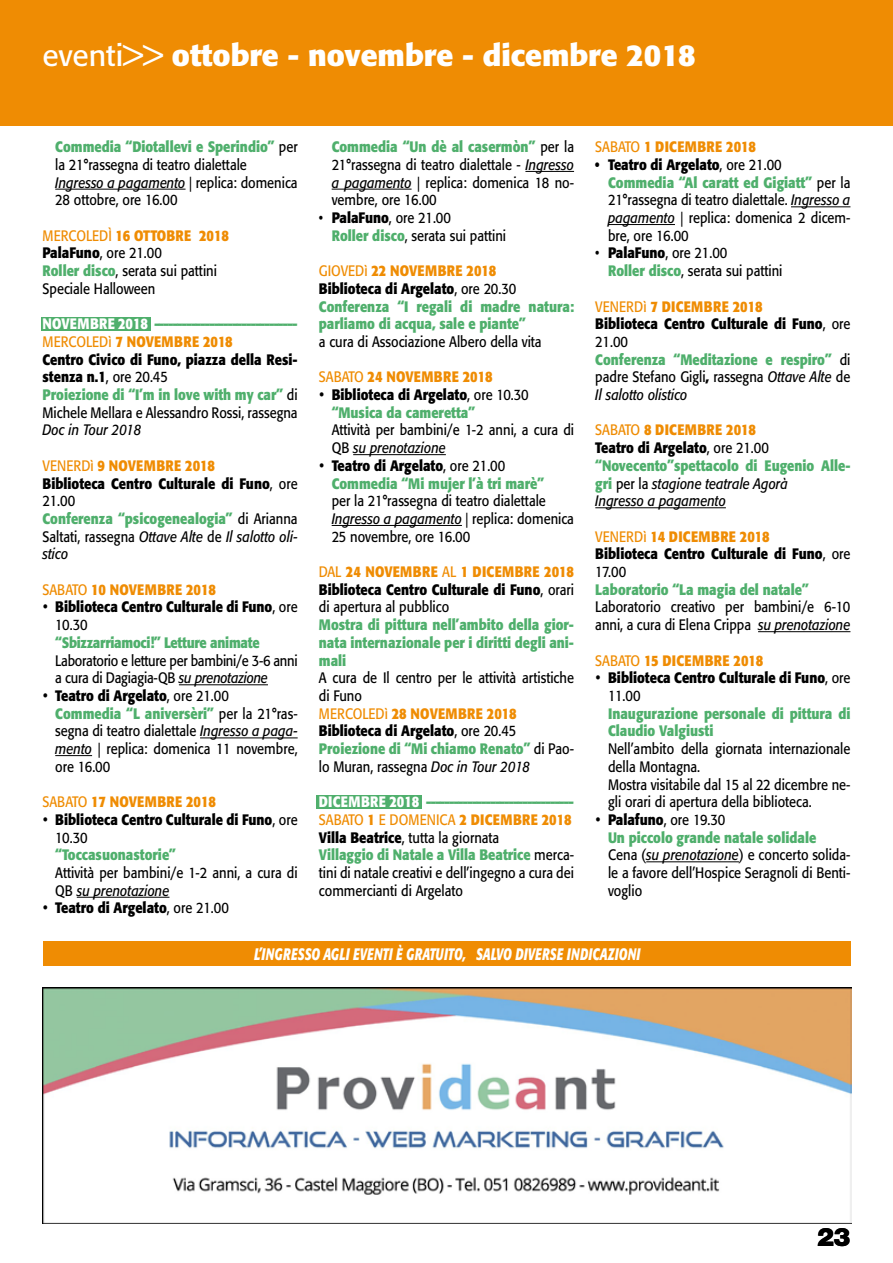
<style>
.page{position:relative;width:893px;height:1263px;background:#fff}
.page>*{position:absolute;margin:0;border:0;box-sizing:border-box;transform-origin:0 0}
.t1{font:700 30px "Formata";color:#fff}
.t2{font:900 25.5px "Helvetica Neue";color:#000}
.t3{font:italic 700 16.5px "Formata";letter-spacing:.02em;color:#fff;scale:.7 1}
.t4{font:15px/17.7px "Formata";color:#000;scale:.86 1}
.t5{font:700 15px/17.7px "Formata";color:#000;scale:.86 1}
.t6{font:700 15px/17.7px "Formata";color:#4faf6c;scale:.86 1}
.t7{font:700 15px/17.7px "Formata";color:#4faf6c}
.t8{font:italic 15px/17.7px "Formata";color:#000;scale:.86 1}
.t9{font:15px/17.7px "Formata";letter-spacing:-.02em;color:#000;scale:.86 1}
.t10{font:700 15px "Formata";color:#ef8c03;scale:.86 1}
.t11{font:700 15px "Formata";letter-spacing:.02em;color:#ef8c03;scale:.86 1}
.t12{font:700 15px "Formata";letter-spacing:-.02em;color:#4faf6c;scale:.86 1}
.s1{font-weight:400}
.s2{font-weight:700;color:#4faf6c}
.s3{font-style:italic}
.s4{color:#ef8c03}
.s5{font-weight:700;color:#ef8c03}
.s6{font-weight:700}
.s7{color:#fff}
.s8{font-weight:400;color:#ef8c03}
.s9{color:#000}
.s10{font-weight:400;color:#000}
.s11{color:#4faf6c}
.s12{font-weight:700;color:#fff}
.s13{font-style:normal;color:#ef8c03}
.s14{font-weight:700;font-style:normal;color:#ef8c03}
.s15{font-weight:700;font-style:normal}
.s16{font-style:normal}
.s17{font-weight:700;font-style:normal;color:#4faf6c}
</style>
<div class="page">
<div style="left:316px;top:796px;width:106px;height:13px;background:#4faf6c"></div>
<div style="left:41px;top:318px;width:110px;height:13px;background:#4faf6c"></div>
<div style="left:0;top:0;width:893px;height:125px;background:#ef8c03"></div>
<div style="left:43px;top:941px;width:808px;height:24px;background:#ef8c03"></div>
<hr style="left:55px;top:189px;width:131px;height:1px;background:#000">
<hr style="left:179px;top:684px;width:89px;height:1px;background:#000">
<hr style="left:200px;top:737px;width:98px;height:1px;background:#000">
<hr style="left:55px;top:755px;width:37px;height:1px;background:#000">
<hr style="left:77px;top:897px;width:92px;height:1px;background:#000">
<hr style="left:525px;top:171px;width:49px;height:1px;background:#000">
<hr style="left:332px;top:189px;width:80px;height:1px;background:#000">
<hr style="left:353px;top:454px;width:93px;height:1px;background:#000">
<hr style="left:332px;top:525px;width:130px;height:1px;background:#000">
<hr style="left:791px;top:206px;width:59px;height:1px;background:#000">
<hr style="left:608px;top:224px;width:67px;height:1px;background:#000">
<hr style="left:595px;top:507px;width:131px;height:1px;background:#000">
<hr style="left:758px;top:631px;width:92px;height:1px;background:#000">
<hr style="left:646px;top:861px;width:93px;height:1px;background:#000">
<img style="left:43px;top:988px;width:809px;height:235px">
<h1 class="t1" style="left:43px;top:37px;width:655px"><span class="s1">eventi&gt;&gt;</span> ottobre - novembre - dicembre 2018</h1>
<p class="t4" style="left:55px;top:138px;width:283px"><span class="s2">Commedia “Diotallevi e Sperindio”</span> per la 21°rassegna di teatro dialettale <span class="s3">Ingresso a pagamento</span> | replica: domenica 28 ottobre, ore 16.00</p>
<p class="t4" style="left:43px;top:227px;width:218px"><span class="s4">MERCOLEDÌ</span> <span class="s5">16 OTTOBRE 2018<br></span><span class="s6">PalaFuno</span>, ore 21.00<br><span class="s2">Roller disco</span>, serata sui pattini<br>Speciale Halloween</p>
<p class="t7" style="left:43px;top:315px;width:257px"><span class="s7">NOVEMBRE 2018</span> ------------------------------- <span class="s8">MERCOLEDì</span> <span class="s4">7 NOVEMBRE 2018<br></span><span class="s9">Centro Civico di Funo, piazza della Resi&shy;stenza n.1</span><span class="s10">, ore 20.45<br></span>Proiezione di “I’m in love with my car” <span class="s10">di Michele Mellara e Alessandro Rossi, rassegna</span></p>
<p class="t8" style="left:43px;top:421px;width:117px">Doc in Tour 2018</p>
<p class="t4" style="left:43px;top:457px;width:298px"><span class="s4">VENERDì</span> <span class="s5">9 NOVEMBRE 2018<br></span><span class="s6">Biblioteca Centro Culturale di Funo</span>, ore<br>21.00<br><span class="s2">Conferenza “psicogenealogia”</span> di Arianna<br>Saltati, rassegna <span class="s3">Ottave Alte</span> de <span class="s3">Il salotto oli&shy;stico</span></p>
<p class="t10" style="left:43px;top:580px;width:203px"><span class="s1">SABATO</span> 10 NOVEMBRE 2018</p>
<p class="t5" style="left:55px;top:598px;width:283px;text-indent:-13px">• Biblioteca Centro Culturale di Funo<span class="s1">, ore<br>10.30</span></p>
<p class="t12" style="left:55px;top:633px;width:239px">“Sbizzarriamoci!” Letture animate</p>
<p class="t9" style="left:55px;top:651px;width:283px">Laboratorio e letture per bambini/e 3-6 anni a cura di Dagiagia-QB <span class="s3">su prenotazione</span></p>
<p class="t4" style="left:55px;top:687px;width:283px;text-indent:-13px">• <span class="s6">Teatro di Argelato</span>, ore 21.00<br><span class="s2">Commedia “L aniversèri”</span> per la 21°ras&shy;segna di teatro dialettale <span class="s3">Ingresso a paga&shy;mento</span> | replica: domenica 11 novembre, ore 16.00</p>
<p class="t10" style="left:43px;top:792px;width:203px"><span class="s1">SABATO</span> 17 NOVEMBRE 2018</p>
<p class="t5" style="left:55px;top:811px;width:283px;text-indent:-13px">• Biblioteca Centro Culturale di Funo<span class="s1">, ore<br>10.30</span></p>
<p class="t6" style="left:55px;top:846px;width:142px">“Toccasuonastorie”</p>
<p class="t4" style="left:55px;top:864px;width:283px">Attività per bambini/e 1-2 anni, a cura di<br>QB <span class="s3">su prenotazione</span></p>
<p class="t5" style="left:43px;top:899px;width:218px">• Teatro di Argelato<span class="s1">, ore 21.00</span></p>
<p class="t4" style="left:332px;top:138px;width:283px;text-align:justify"><span class="s2">Commedia “Un dè al casermòn”</span> per la 21°rassegna di teatro dialettale - <span class="s3">Ingresso a pagamento</span> | replica: domenica 18 no&shy;vembre, ore 16.00</p>
<p class="t4" style="left:332px;top:209px;width:204px;text-indent:-13px">• <span class="s6">PalaFuno</span>, ore 21.00<br><span class="s2">Roller disco</span>, serata sui pattini</p>
<p class="t6" style="left:319px;top:262px;width:298px"><span class="s8">GIOVEDì</span> <span class="s4">22 NOVEMBRE 2018<br></span><span class="s9">Biblioteca di Argelato</span><span class="s10">, ore 20.30<br></span>Conferenza “I regali di madre natura: parliamo di acqua, sale e piante”</p>
<p class="t4" style="left:319px;top:333px;width:261px">a cura di Associazione Albero della vita</p>
<p class="t10" style="left:319px;top:368px;width:203px"><span class="s1">SABATO</span> 24 NOVEMBRE 2018</p>
<p class="t5" style="left:332px;top:386px;width:231px;text-indent:-13px">• Biblioteca di Argelato<span class="s1">, ore 10.30 </span><span class="s11">“Musica da cameretta”</span></p>
<p class="t4" style="left:332px;top:421px;width:283px">Attività per bambini/e 1-2 anni, a cura di<br>QB <span class="s3">su prenotazione</span></p>
<p class="t6" style="left:332px;top:457px;width:248px;text-indent:-13px"><span class="s9">• Teatro di Argelato</span><span class="s10">, ore 21.00<br></span>Commedia “Mi mujer l’à tri marè”</p>
<p class="t4" style="left:332px;top:492px;width:283px">per la 21°rassegna di teatro dialettale<br><span class="s3">Ingresso a pagamento</span> | replica: domenica<br>25 novembre, ore 16.00</p>
<p class="t5" style="left:319px;top:563px;width:298px;text-align:justify"><span class="s8">DAL</span> <span class="s4">24 NOVEMBRE</span> <span class="s8">AL</span> <span class="s4">1 DICEMBRE 2018<br></span>Biblioteca Centro Culturale di Funo<span class="s1">, orari di apertura al pubblico</span></p>
<p class="t6" style="left:319px;top:616px;width:298px;text-align:justify">Mostra di pittura nell’ambito della gior&shy;nata internazionale per i diritti degli ani&shy;mali</p>
<p class="t4" style="left:319px;top:669px;width:298px">A cura de Il centro per le attività artistiche di Funo<br><span class="s4">MERCOLEDì</span> <span class="s5">28 NOVEMBRE 2018<br></span><span class="s6">Biblioteca di Argelato</span>, ore 20.45<br><span class="s2">Proiezione di “Mi chiamo Renato”</span> di Pao&shy;lo Muran, rassegna <span class="s3">Doc in Tour 2018</span></p>
<p class="t4" style="left:319px;top:793px;width:298px"><span class="s12">DICEMBRE 2018</span> <span class="s2">-------------------------------- </span><span class="s4">SABATO</span> <span class="s5">1</span> <span class="s4">E DOMENICA</span> <span class="s5">2 DICEMBRE 2018<br></span><span class="s6">Villa Beatrice</span>, tutta la giornata<br><span class="s2">Villaggio di Natale a Villa Beatrice</span> merca&shy;tini di natale creativi e dell’ingegno a cura dei commercianti di Argelato</p>
<p class="t11" style="left:595px;top:138px;width:188px"><span class="s1">SABATO</span> 1 DICEMBRE 2018</p>
<p class="t4" style="left:608px;top:156px;width:283px;text-indent:-13px"><span class="s6">• Teatro di Argelato</span>, ore 21.00<br><span class="s2">Commedia “Al caratt ed Gigiatt”</span> per la 21°rassegna di teatro dialettale. <span class="s3">Ingresso a pagamento</span> | replica: domenica 2 dicem&shy;bre, ore 16.00</p>
<p class="t4" style="left:608px;top:244px;width:204px;text-indent:-13px">• <span class="s6">PalaFuno</span>, ore 21.00<br><span class="s2">Roller disco</span>, serata sui pattini</p>
<p class="t4" style="left:595px;top:297px;width:298px"><span class="s4">VENERDì</span> <span class="s5">7 DICEMBRE 2018<br></span><span class="s6">Biblioteca Centro Culturale di Funo</span>, ore<br>21.00<br><span class="s2">Conferenza “Meditazione e respiro”</span> di padre Stefano Gigli<span class="s6">,</span> rassegna <span class="s3">Ottave Alte</span> de<br><span class="s3">Il salotto olistico</span></p>
<p class="t8" style="left:595px;top:421px;width:298px"><span class="s13">SABATO</span> <span class="s14">8 DICEMBRE 2018<br></span><span class="s15">Teatro di Argelato</span><span class="s16">, ore 21.00 </span><span class="s17">“Novecento”spettacolo di Eugenio Alle&shy;gri</span> <span class="s16">per la</span> stagione teatrale Agorà<br>Ingresso a pagamento</p>
<p class="t5" style="left:595px;top:527px;width:298px"><span class="s8">VENERDì</span> <span class="s4">14 DICEMBRE 2018<br></span>Biblioteca Centro Culturale di Funo<span class="s1">, ore<br>17.00</span></p>
<p class="t6" style="left:595px;top:580px;width:250px">Laboratorio “La magia del natale”</p>
<p class="t4" style="left:595px;top:598px;width:298px">Laboratorio creativo per bambini/e 6-10 anni, a cura di Elena Crippa <span class="s3">su prenotazione</span></p>
<p class="t11" style="left:595px;top:651px;width:197px"><span class="s1">SABATO</span> 15 DICEMBRE 2018</p>
<p class="t5" style="left:608px;top:669px;width:283px;text-indent:-13px">• Biblioteca Centro Culturale di Funo<span class="s1">, ore<br>11.00</span></p>
<p class="t6" style="left:608px;top:704px;width:283px">Inaugurazione personale di pittura di<br>Claudio Valgiusti</p>
<p class="t4" style="left:608px;top:740px;width:283px">Nell’ambito della giornata internazionale della Montagna.<br>Mostra visitabile dal 15 al 22 dicembre ne&shy;gli orari di apertura della biblioteca.</p>
<p class="t4" style="left:608px;top:811px;width:283px;text-indent:-13px">• <span class="s6">Palafuno</span>, ore 19.30<br><span class="s2">Un piccolo grande natale solidale<br></span>Cena (<span class="s3">su prenotazione</span>) e concerto solida&shy;le a favore dell’Hospice Seragnoli di Benti&shy;voglio</p>
<p class="t3" style="left:254px;top:943px;width:553px">L’INGRESSO AGLI EVENTI È GRATUITO, SALVO DIVERSE INDICAZIONI</p>
<h2 class="t2" style="left:817px;top:1222px;width:35px">23</h2>
</div>
